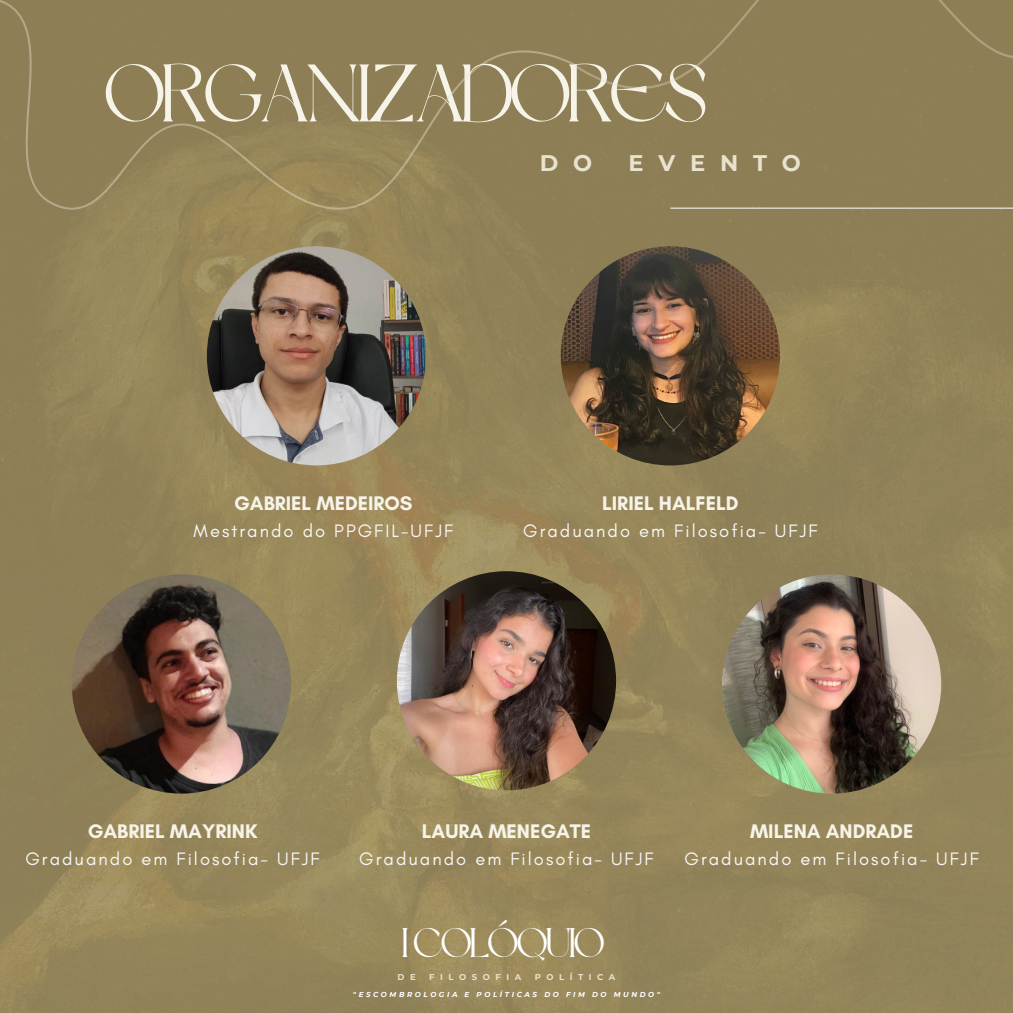
<style>
.page{position:relative;width:1013px;height:1013px;background:#fff}
.page>*{position:absolute;margin:0;border:0;box-sizing:border-box;transform-origin:0 0}
.t1{font:81.12px "Dream Avenue";letter-spacing:-.06em;color:#f6f3e8}
.t2{font:41px "Dream Avenue";letter-spacing:-.06em;color:#fff}
.t3{font:700 22.5px "Montserrat";letter-spacing:.66em;color:#e8e2ce}
.t4{font:700 20px "Glacial Indifference";color:#f6f3e8}
.t5{font:18.38px "Glacial Indifference";letter-spacing:.11em;color:#f7f7f7}
.t6{font:700 8.38px "Montserrat";letter-spacing:.66em;color:#e8e2ce}
.t7{font:italic 700 7.12px "Montserrat";letter-spacing:.36em;color:#fff}
</style>
<div class="page">
<img style="left:0;top:366px;width:1012px;height:646px">
<svg style="left:0;top:0;width:573px;height:366px;background:#918157"></svg>
<div style="left:573px;top:0;width:439px;height:378px;background:#8d7e55"></div>
<img style="left:561px;top:246px;width:219px;height:219px;border-radius:50%">
<img style="left:207px;top:246px;width:219px;height:219px;border-radius:50%">
<img style="left:72px;top:574px;width:219px;height:219px;border-radius:50%">
<img style="left:397px;top:571px;width:219px;height:219px;border-radius:50%">
<img style="left:722px;top:574px;width:219px;height:219px;border-radius:50%">
<p class="t1" style="left:103px;top:61px;width:606px">ORGANIZADORES</p>
<p class="t3" style="left:539px;top:149px;width:54px">D O</p>
<p class="t3" style="left:628px;top:149px;width:174px">EVENTO</p>
<h4 class="t4" style="left:234px;top:490px;width:180px">GABRIEL MEDEIROS</h4>
<h5 class="t5" style="left:194px;top:520px;width:261px">Mestrando do PPGFIL-UFJF</h5>
<h4 class="t4" style="left:602px;top:490px;width:138px">LIRIEL HALFELD</h4>
<h5 class="t5" style="left:523px;top:520px;width:296px">Graduando em Filosofia- UFJF</h5>
<h4 class="t4" style="left:88px;top:818px;width:171px">GABRIEL MAYRINK</h4>
<h5 class="t5" style="left:25px;top:848px;width:296px">Graduando em Filosofia- UFJF</h5>
<h4 class="t4" style="left:422px;top:818px;width:171px">LAURA MENEGATE</h4>
<h5 class="t5" style="left:359px;top:848px;width:296px">Graduando em Filosofia- UFJF</h5>
<p class="t2" style="left:401px;top:926px;width:205px">I COLÓQUIO</p>
<p class="t6" style="left:397px;top:971px;width:20px">D E</p>
<p class="t6" style="left:429px;top:971px;width:93px">FILOSOFIA</p>
<p class="t6" style="left:534px;top:971px;width:82px">POLÍTICA</p>
<p class="t7" style="left:353px;top:990px;width:308px">"ESCOMBROLOGIA E POLÍTICAS DO FIM DO MUNDO"</p>
<h4 class="t4" style="left:750px;top:818px;width:165px">MILENA ANDRADE</h4>
<h5 class="t5" style="left:684px;top:848px;width:296px">Graduando em Filosofia- UFJF</h5>
</div>
